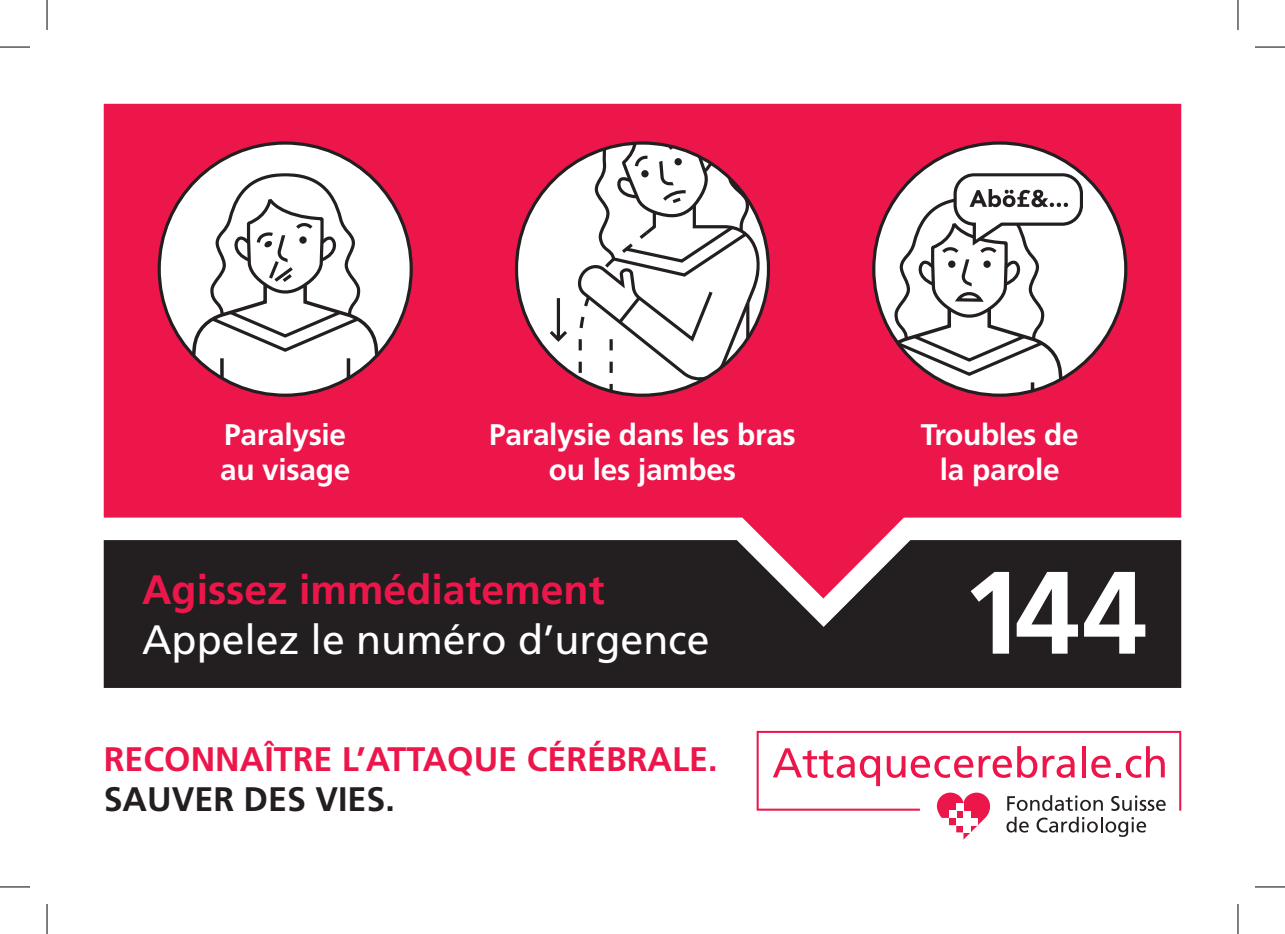
<style>
.page{position:relative;width:1285px;height:934px;background:#fff}
.page>*{position:absolute;margin:0;border:0;box-sizing:border-box;transform-origin:0 0}
.t1{font:700 117px "Frutiger LT";color:#fff}
.t2{font:41px "Frutiger LT";color:#fff}
.t3{font:700 41px "Frutiger LT";color:#ed164b}
.t4{font:700 34px "Frutiger LT";color:#ed164b}
.t5{font:700 34px "Frutiger LT";color:#231f20}
.t6{font:700 29.8px/34px "Frutiger LT";letter-spacing:-.01em;color:#fff;text-align:center}
</style>
<div class="page">
<div style="left:104px;top:598px;width:1077px;height:89px;background:#231f20"></div>
<svg style="left:104px;top:104px;width:1077px;height:494px;background:#ce2750"></svg>
<svg style="left:756px;top:730px;width:425px;height:109px"></svg>
<div style="left:949px;top:810px;width:7px;height:7px;background:#fff"></div>
<div style="left:956px;top:803px;width:7px;height:7px;background:#fff"></div>
<div style="left:956px;top:817px;width:22px;height:7px;background:#fff"></div>
<div style="left:963px;top:810px;width:7px;height:22px;background:#fff"></div>
<div style="left:159px;top:143px;width:252px;height:252px;background:#fff;border-radius:50%"></div>
<svg style="left:172px;top:173px;width:226px;height:222px"></svg>
<div style="left:516px;top:143px;width:252px;height:252px;background:#fff;border-radius:50%"></div>
<svg style="left:550px;top:143px;width:210px;height:252px"></svg>
<div style="left:873px;top:143px;width:252px;height:252px;background:#fff;border-radius:50%"></div>
<div style="left:953px;top:173px;width:130px;height:53px;border:3px solid #231f20;border-radius:19px"></div>
<svg style="left:873px;top:189px;width:210px;height:206px"></svg>
<hr style="left:0;top:47px;width:30px;height:1px;background:#000">
<hr style="left:1255px;top:47px;width:30px;height:1px;background:#000">
<hr style="left:0;top:886px;width:30px;height:1px;background:#000">
<hr style="left:1255px;top:886px;width:30px;height:1px;background:#000">
<hr style="left:47px;top:0;width:1px;height:30px;background:#000">
<hr style="left:47px;top:903px;width:1px;height:30px;background:#000">
<hr style="left:1237px;top:0;width:1px;height:30px;background:#000">
<hr style="left:1237px;top:903px;width:1px;height:30px;background:#000">
<p class="t6" style="left:220px;top:418px;width:132px;text-align:left">Paralysie au visage</p>
<p class="t6" style="left:489px;top:418px;width:308px">Paralysie dans les bras ou les jambes</p>
<p class="t6" style="left:921px;top:418px;width:159px">Troubles de la parole</p>
<h2 class="t3" style="left:142px;top:565px;width:464px">Agissez immédiatement</h2>
<h2 class="t2" style="left:142px;top:615px;width:569px">Appelez le numéro d’urgence</h2>
<p class="t4" style="left:104px;top:738px;width:615px">RECONNAÎTRE L’ATTAQUE CÉRÉBRALE.</p>
<p class="t5" style="left:104px;top:778px;width:293px">SAUVER DES VIES.</p>
<h1 class="t1" style="left:961px;top:544px;width:187px">144</h1>
</div>
